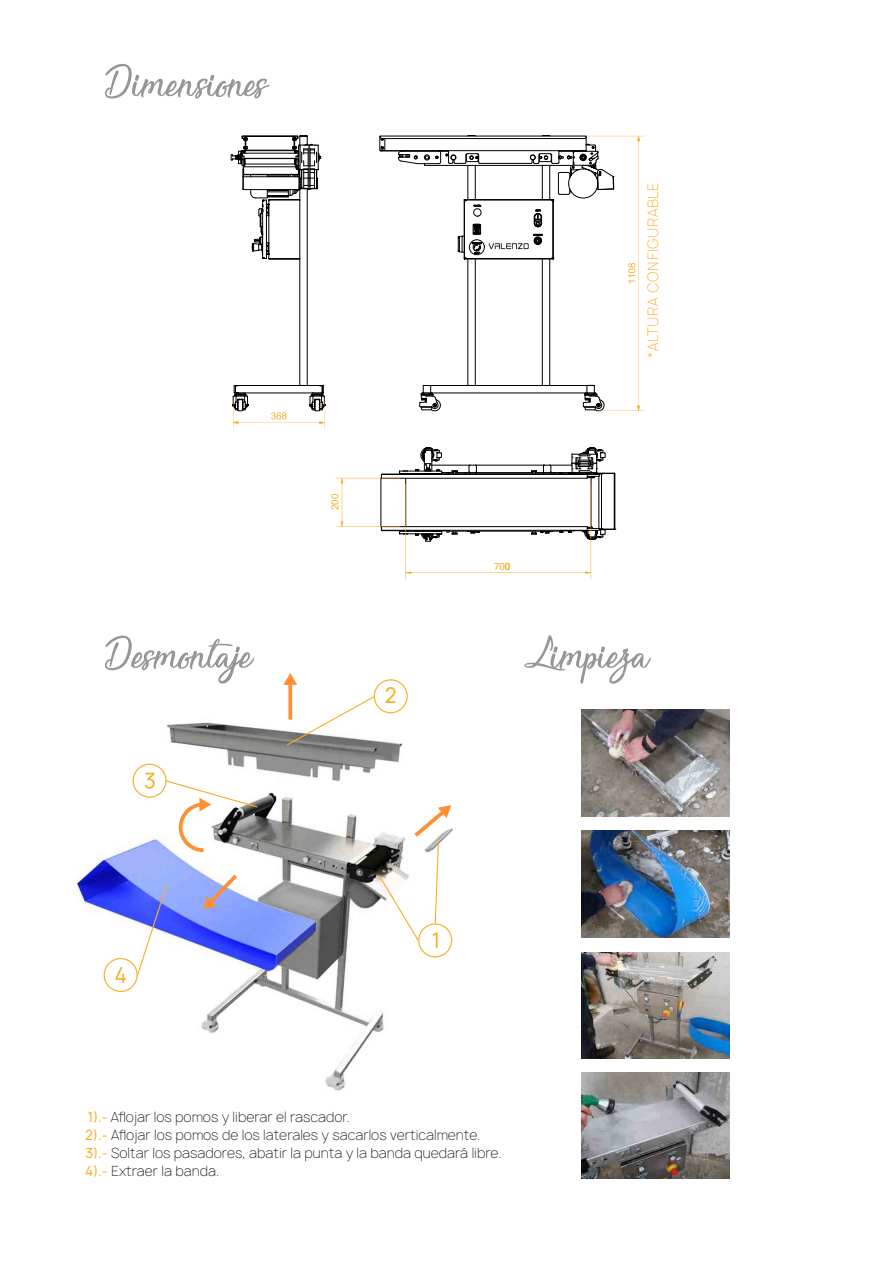
<style>
.page{position:relative;width:893px;height:1263px;background:#fff}
.page>*{position:absolute;margin:0;border:0;box-sizing:border-box;transform-origin:0 0}
.t1{font:54px "Saturday be like Madness";color:#969696}
.t2{font:20.85px "Manrope";color:#f9ae26}
.t3{font:100 13.95px "Manrope";letter-spacing:.05em;color:#f9ae26}
.t4{font:100 13.5px/18px "Manrope";color:#1d1d1b}
.t5{font:9.9px "Arial";color:#f9ae26}
.t6{font:9.75px "Arial";color:#f9ae26}
.s1{font-weight:400;color:#f9ae26}
</style>
<div class="page">
<hr style="left:432px;top:393px;width:154px;height:1px;background:#000">
<hr style="left:431px;top:385px;width:37px;height:1px;background:#000">
<hr style="left:475px;top:385px;width:67px;height:1px;background:#000">
<hr style="left:467px;top:165px;width:1px;height:35px;background:#000">
<hr style="left:475px;top:165px;width:1px;height:35px;background:#000">
<svg style="left:419px;top:385px;width:22px;height:26px"></svg>
<div style="left:469px;top:239px;width:16px;height:16px;border:1px solid #000;border-radius:50%"></div>
<div style="left:473px;top:208px;width:8px;height:9px;border:1px solid #000;border-radius:50%"></div>
<hr style="left:465px;top:200px;width:87px;height:1px;background:#000">
<hr style="left:465px;top:258px;width:87px;height:1px;background:#000">
<hr style="left:465px;top:259px;width:88px;height:1px;background:#000">
<div style="left:464px;top:200px;width:1px;height:59px;border:1px solid #000"></div>
<hr style="left:465px;top:199px;width:88px;height:1px;background:#000">
<svg style="left:463px;top:199px;width:19px;height:8px"></svg>
<svg style="left:458px;top:223px;width:25px;height:163px"></svg>
<hr style="left:425px;top:165px;width:147px;height:1px;background:#000">
<hr style="left:479px;top:163px;width:52px;height:1px;background:#000">
<hr style="left:449px;top:150px;width:110px;height:1px;background:#000">
<hr style="left:382px;top:138px;width:203px;height:1px;background:#000">
<svg style="left:379px;top:135px;width:101px;height:31px"></svg>
<hr style="left:307px;top:189px;width:1px;height:196px;background:#000">
<hr style="left:299px;top:258px;width:1px;height:127px;background:#000">
<svg style="left:231px;top:135px;width:90px;height:125px"></svg>
<svg style="left:232px;top:384px;width:93px;height:45px"></svg>
<svg style="left:335px;top:447px;width:281px;height:132px"></svg>
<img style="left:77px;top:722px;width:376px;height:369px">
<svg style="left:104px;top:883px;width:64px;height:109px"></svg>
<svg style="left:283px;top:673px;width:125px;height:73px"></svg>
<svg style="left:203px;top:875px;width:34px;height:35px"></svg>
<svg style="left:378px;top:805px;width:74px;height:152px"></svg>
<svg style="left:133px;top:764px;width:126px;height:88px"></svg>
<img style="left:581px;top:710px;width:149px;height:106px">
<img style="left:581px;top:1073px;width:149px;height:106px">
<img style="left:581px;top:952px;width:149px;height:106px">
<img style="left:581px;top:831px;width:149px;height:106px">
<svg style="left:489px;top:135px;width:156px;height:277px"></svg>
<h1 class="t1" style="left:105px;top:63px;width:165px">Dimensiones</h1>
<h1 class="t1" style="left:105px;top:635px;width:151px">Desmontaje</h1>
<p class="t6" style="left:328px;top:510px;width:18px;rotate:-90deg">200</p>
<h2 class="t2" style="left:385px;top:682px;width:14px">2</h2>
<p class="t3" style="left:645px;top:358px;width:177px;rotate:-90deg">*ALTURA CONFIGURABLE</p>
<p class="t5" style="left:494px;top:559px;width:18px">700</p>
<h1 class="t1" style="left:526px;top:635px;width:125px">Limpieza</h1>
<p class="t4" style="left:85px;top:1108px;width:418px"><span class="s1">1).-</span> Aflojar los pomos y liberar el rascador.<br><span class="s1">2).-</span> Aflojar los pomos de los laterales y sacarlos verticalmente.<br><span class="s1">3).-</span> Soltar los pasadores, abatir la punta y la banda quedará libre.<br><span class="s1">4).-</span> Extraer la banda.</p>
</div>
